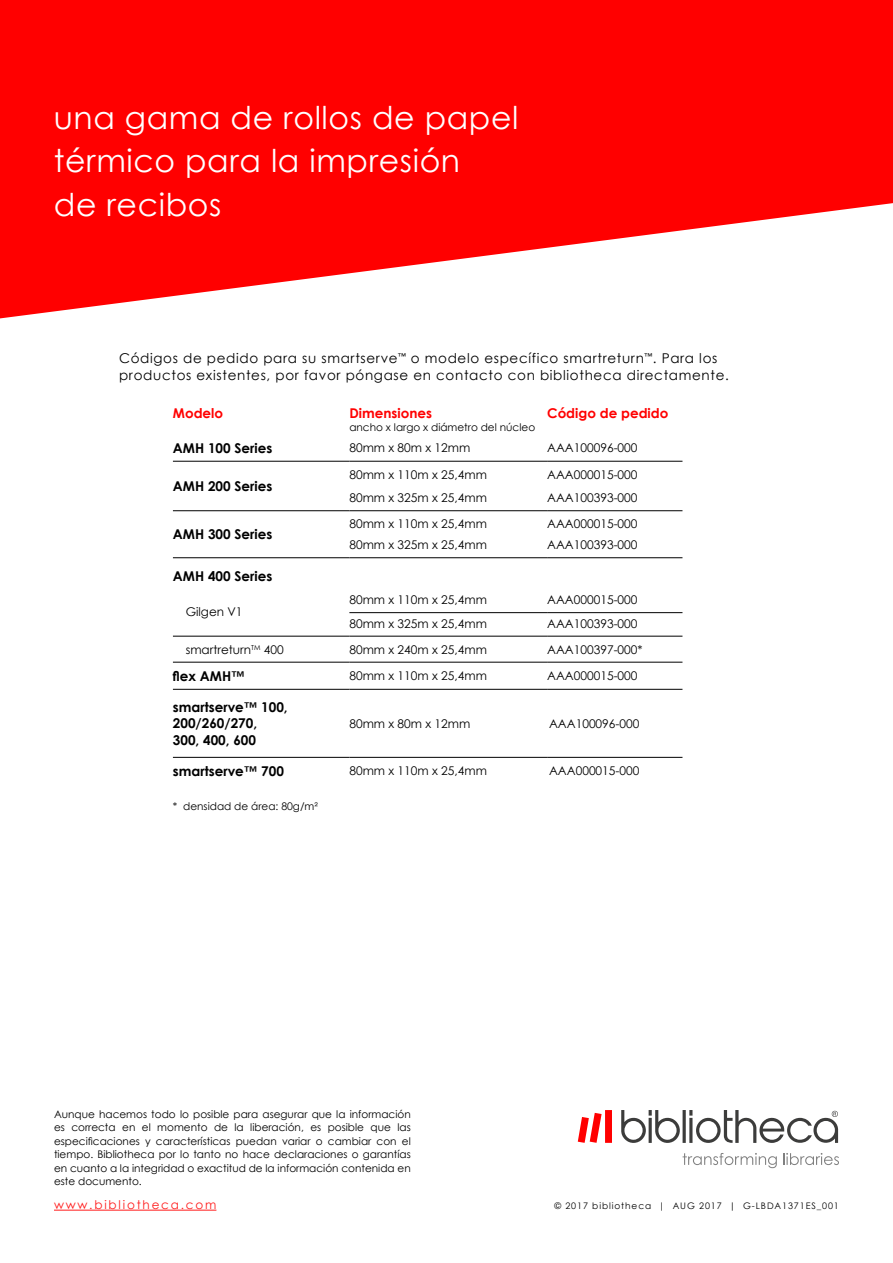
<style>
.page{position:relative;width:893px;height:1263px;background:#fff}
.page>*{position:absolute;margin:0;border:0;box-sizing:border-box;transform-origin:0 0}
.t1{font:31.5px/43.5px "Century Gothic";letter-spacing:.02em;color:#fff}
.t2{font:13.5px/16.5px "Century Gothic";letter-spacing:.05em;color:#000}
.t3{font:700 13.5px/16.2px "Century Gothic";color:#000}
.t4{font:700 13.5px "Century Gothic";color:#f00}
.t5{font:12px "Century Gothic";color:#000}
.t6{font:12px "Century Gothic";letter-spacing:.15em;color:#ff1a1a}
.t7{font:10.5px/13.5px "Century Gothic";color:#000;text-align:justify}
.t8{font:9px "Century Gothic";letter-spacing:.1em;color:#000}
</style>
<div class="page">
<hr style="left:54px;top:1210px;width:162px;height:1px;background:#ff1a1a">
<svg style="left:683px;top:1153px;width:94px;height:15px"></svg>
<svg style="left:783px;top:1153px;width:56px;height:12px"></svg>
<svg style="left:621px;top:1110px;width:59px;height:33px"></svg>
<hr style="left:683px;top:1110px;width:3px;height:33px;background:#3c3c3b">
<svg style="left:689px;top:1110px;width:149px;height:33px"></svg>
<svg style="left:578px;top:1110px;width:34px;height:33px"></svg>
<svg style="left:0;top:0;width:893px;height:318px;fill:#f00"></svg>
<hr style="left:349px;top:612px;width:198px;height:1px;background:#000">
<hr style="left:547px;top:612px;width:135px;height:1px;background:#000">
<hr style="left:173px;top:636px;width:176px;height:1px;background:#000">
<hr style="left:173px;top:557px;width:176px;height:1px;background:#000">
<hr style="left:349px;top:557px;width:198px;height:1px;background:#000">
<hr style="left:547px;top:557px;width:135px;height:1px;background:#000">
<hr style="left:349px;top:636px;width:198px;height:1px;background:#000">
<hr style="left:547px;top:636px;width:135px;height:1px;background:#000">
<hr style="left:173px;top:461px;width:176px;height:1px;background:#000">
<hr style="left:349px;top:461px;width:198px;height:1px;background:#000">
<hr style="left:547px;top:461px;width:135px;height:1px;background:#000">
<hr style="left:173px;top:510px;width:176px;height:1px;background:#000">
<hr style="left:349px;top:510px;width:198px;height:1px;background:#000">
<hr style="left:547px;top:510px;width:135px;height:1px;background:#000">
<hr style="left:173px;top:662px;width:176px;height:1px;background:#000">
<hr style="left:349px;top:662px;width:198px;height:1px;background:#000">
<hr style="left:547px;top:662px;width:135px;height:1px;background:#000">
<hr style="left:173px;top:689px;width:176px;height:1px;background:#000">
<hr style="left:349px;top:689px;width:198px;height:1px;background:#000">
<hr style="left:547px;top:689px;width:135px;height:1px;background:#000">
<hr style="left:173px;top:757px;width:176px;height:1px;background:#000">
<hr style="left:349px;top:757px;width:198px;height:1px;background:#000">
<hr style="left:547px;top:757px;width:135px;height:1px;background:#000">
<h1 class="t1" style="left:54px;top:95px;width:466px">una gama de rollos de papel térmico para la impresión<br>de recibos</h1>
<p class="t2" style="left:119px;top:350px;width:611px">Códigos de pedido para su smartserve<sup>™</sup> o modelo específico smartreturn<sup>™</sup>. Para los productos existentes, por favor póngase en contacto con bibliotheca directamente.</p>
<p class="t4" style="left:173px;top:403px;width:52px">Modelo</p>
<p class="t4" style="left:349px;top:403px;width:84px">Dimensiones</p>
<p class="t7" style="left:349px;top:420px;width:187px">ancho x largo x diámetro del núcleo</p>
<p class="t4" style="left:547px;top:403px;width:123px">Código de pedido</p>
<p class="t3" style="left:173px;top:439px;width:101px">AMH 100 Series</p>
<p class="t5" style="left:349px;top:439px;width:122px">80mm x 80m x 12mm</p>
<p class="t5" style="left:547px;top:439px;width:92px">AAA100096-000</p>
<p class="t3" style="left:173px;top:477px;width:101px">AMH 200 Series</p>
<p class="t5" style="left:349px;top:466px;width:139px">80mm x 110m x 25,4mm</p>
<p class="t5" style="left:547px;top:466px;width:92px">AAA000015-000</p>
<p class="t5" style="left:349px;top:489px;width:139px">80mm x 325m x 25,4mm</p>
<p class="t5" style="left:547px;top:489px;width:92px">AAA100393-000</p>
<p class="t3" style="left:173px;top:526px;width:101px">AMH 300 Series</p>
<p class="t3" style="left:173px;top:567px;width:101px">AMH 400 Series</p>
<p class="t5" style="left:186px;top:603px;width:58px">Gilgen V1</p>
<p class="t5" style="left:349px;top:515px;width:139px">80mm x 110m x 25,4mm</p>
<p class="t5" style="left:547px;top:515px;width:92px">AAA000015-000</p>
<p class="t5" style="left:349px;top:536px;width:139px">80mm x 325m x 25,4mm</p>
<p class="t5" style="left:547px;top:536px;width:92px">AAA100393-000</p>
<p class="t5" style="left:349px;top:591px;width:139px">80mm x 110m x 25,4mm</p>
<p class="t5" style="left:547px;top:591px;width:92px">AAA000015-000</p>
<p class="t5" style="left:349px;top:615px;width:139px">80mm x 325m x 25,4mm</p>
<p class="t5" style="left:547px;top:615px;width:92px">AAA100393-000</p>
<p class="t5" style="left:186px;top:641px;width:100px">smartreturn<sup>TM</sup> 400</p>
<p class="t5" style="left:349px;top:641px;width:139px">80mm x 240m x 25,4mm</p>
<p class="t5" style="left:547px;top:641px;width:97px">AAA100397-000*</p>
<p class="t3" style="left:173px;top:667px;width:73px">flex AMH™</p>
<p class="t5" style="left:349px;top:667px;width:139px">80mm x 110m x 25,4mm</p>
<p class="t5" style="left:547px;top:667px;width:92px">AAA000015-000</p>
<p class="t3" style="left:173px;top:698px;width:116px">smartserve™ 100,<br>200/260/270,<br>300, 400, 600</p>
<p class="t5" style="left:349px;top:715px;width:122px">80mm x 80m x 12mm</p>
<p class="t5" style="left:549px;top:715px;width:92px">AAA100096-000</p>
<p class="t3" style="left:173px;top:762px;width:112px">smartserve™ 700</p>
<p class="t5" style="left:349px;top:763px;width:139px">80mm x 110m x 25,4mm</p>
<p class="t5" style="left:549px;top:763px;width:92px">AAA000015-000</p>
<p class="t7" style="left:173px;top:799px;width:147px">* densidad de área: 80g/m²</p>
<p class="t7" style="left:54px;top:1107px;width:358px">Aunque hacemos todo lo posible para asegurar que la información es correcta en el momento de la liberación, es posible que las especificaciones y características puedan variar o cambiar con el tiempo. Bibliotheca por lo tanto no hace declaraciones o garantías en cuanto a la integridad o exactitud de la información contenida en este documento.</p>
<p class="t6" style="left:54px;top:1196px;width:164px">www.bibliotheca.com</p>
<p class="t8" style="left:554px;top:1199px;width:286px">© 2017 bibliotheca | AUG 2017 | G-LBDA1371ES_001</p>
</div>
